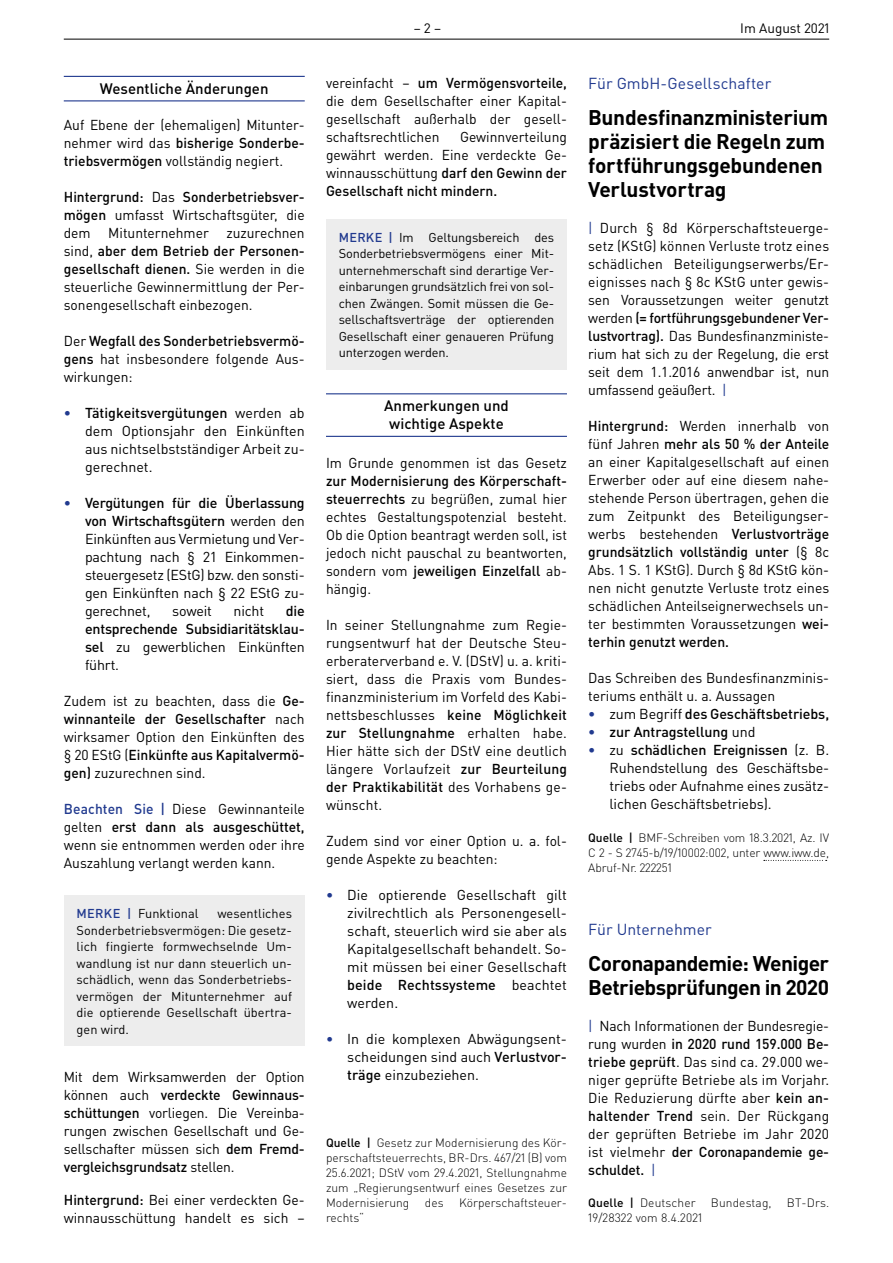
<style>
.page{position:relative;width:893px;height:1263px;background:#fff}
.page>*{position:absolute;margin:0;border:0;box-sizing:border-box;transform-origin:0 0}
.t1{font:700 21px/24px "DIN Pro";letter-spacing:-.02em;color:#000}
.t2{font:15.75px "DIN Pro";color:#213a8f}
.t3{font:500 15px/18px "DIN Pro";color:#000;text-align:center}
.t4{font:14.25px/18px "DIN Pro";color:#000;text-align:justify}
.t5{font:500 14.25px/18px "DIN Pro";letter-spacing:-.015em;color:#000;text-align:justify}
.t6{font:13.5px "DIN Pro";color:#000}
.t7{font:12.75px/16.5px "DIN Pro";letter-spacing:.005em;color:#000;text-align:justify}
.t8{font:300 12px/15px "DIN Pro";color:#000;text-align:justify}
.s1{font-weight:500}
.s2{font-weight:500;color:#213a8f}
.s3{font-weight:400}
.s4{color:#213a8f}
</style>
<div class="page">
<hr style="left:64px;top:39px;width:765px;height:1px;background:#000">
<svg style="left:764px;top:860px;width:63px;height:1px"></svg>
<hr style="left:64px;top:76px;width:241px;height:1px;background:#213a8f">
<hr style="left:64px;top:100px;width:241px;height:1px;background:#213a8f">
<div style="left:64px;top:895px;width:241px;height:151px;background:#ededed"></div>
<hr style="left:326px;top:393px;width:241px;height:1px;background:#213a8f">
<hr style="left:326px;top:436px;width:241px;height:1px;background:#213a8f">
<div style="left:326px;top:219px;width:241px;height:151px;background:#ededed"></div>
<p class="t3" style="left:100px;top:79px;width:170px">Wesentliche Änderungen</p>
<p class="t4" style="left:64px;top:115px;width:242px">Auf Ebene der (ehemaligen) Mitunter&shy;nehmer wird das <span class="s1">bisherige Sonderbe&shy;triebsvermögen</span> vollständig negiert.</p>
<p class="t4" style="left:64px;top:187px;width:242px"><span class="s1">Hintergrund:</span> Das <span class="s1">Sonderbetriebsver&shy;mögen</span> umfasst Wirtschaftsgüter, die dem Mitunternehmer zuzurechnen sind, <span class="s1">aber dem Betrieb der Personen&shy;gesellschaft dienen.</span> Sie werden in die steuerliche Gewinnermittlung der Per&shy;sonengesellschaft einbezogen.</p>
<p class="t4" style="left:64px;top:331px;width:242px">Der <span class="s1">Wegfall des Sonderbetriebsvermö&shy;gens</span> hat insbesondere folgende Aus&shy;wirkungen:</p>
<p class="t4" style="left:85px;top:403px;width:221px;text-indent:-21px"><span class="s2">•</span> <span class="s1">Tätigkeitsvergütungen</span> werden ab dem Optionsjahr den Einkünften aus nichtselbstständiger Arbeit zu&shy;gerechnet.</p>
<p class="t4" style="left:85px;top:493px;width:221px;text-indent:-21px"><span class="s2">•</span> <span class="s1">Vergütungen für die Überlassung von Wirtschaftsgütern</span> werden den Einkünften aus Vermietung und Ver&shy;pachtung nach § 21 Einkommen&shy;steuergesetz (EStG) bzw. den sonsti&shy;gen Einkünften nach § 22 EStG zu&shy;gerechnet,</p>
<p class="t5" style="left:85px;top:601px;width:221px;text-indent:201px">die entsprechende Subsidiaritätsklau&shy;sel <span class="s3">zu gewerblichen Einkünften führt.</span></p>
<p class="t4" style="left:64px;top:691px;width:242px">Zudem ist zu beachten, dass die <span class="s1">Ge&shy;winnanteile der Gesellschafter</span> nach wirksamer Option den Einkünften des § 20 EStG (<span class="s1">Einkünfte aus Kapitalvermö&shy;gen)</span> zuzurechnen sind.</p>
<p class="t4" style="left:64px;top:799px;width:242px"><span class="s2">Beachten Sie |</span> Diese Gewinnanteile gelten <span class="s1">erst dann als ausgeschüttet, </span>wenn sie entnommen werden oder ihre Auszahlung verlangt werden kann.</p>
<p class="t7" style="left:77px;top:905px;width:124px"><span class="s2">MERKE |</span> Funktional</p>
<p class="t4" style="left:172px;top:601px;width:41px">soweit</p>
<p class="t4" style="left:234px;top:601px;width:32px">nicht</p>
<p class="t7" style="left:77px;top:905px;width:217px;text-indent:141px">wesentliches Sonderbetriebsvermögen: Die gesetz&shy;lich fingierte formwechselnde Um&shy;wandlung ist nur dann steuerlich un&shy;schädlich, wenn das Sonderbetriebs&shy;vermögen der Mitunternehmer auf die optierende Gesellschaft übertra&shy;gen wird.</p>
<p class="t4" style="left:64px;top:1067px;width:242px">Mit dem Wirksamwerden der Option können auch <span class="s1">verdeckte Gewinnaus&shy;schüttungen</span> vorliegen. Die Vereinba&shy;rungen zwischen Gesellschaft und Ge&shy;sellschafter müssen sich <span class="s1">dem Fremd&shy;vergleichsgrundsatz</span> stellen.</p>
<p class="t4" style="left:64px;top:1190px;width:242px"><span class="s1">Hintergrund:</span> Bei einer verdeckten Ge&shy;winnausschüttung handelt es sich –</p>
<p class="t6" style="left:414px;top:19px;width:29px">– 2 –</p>
<p class="t6" style="left:740px;top:19px;width:91px">Im August 2021</p>
<p class="t4" style="left:326px;top:73px;width:242px">vereinfacht – <span class="s1">um Vermögensvorteile, </span>die dem Gesellschafter einer Kapital&shy;gesellschaft außerhalb der gesell&shy;schaftsrechtlichen</p>
<p class="t4" style="left:326px;top:127px;width:242px;text-indent:134px">Gewinnverteilung gewährt werden. Eine verdeckte Ge&shy;winnausschüttung <span class="s1">darf den Gewinn der Gesellschaft nicht mindern.</span></p>
<p class="t7" style="left:339px;top:228px;width:217px"><span class="s2">MERKE |</span> Im Geltungsbereich des Sonderbetriebsvermögens einer Mit&shy;unternehmerschaft sind derartige Ver&shy;einbarungen grundsätzlich frei von sol&shy;chen Zwängen. Somit müssen die Ge&shy;sellschaftsverträge der optierenden Gesellschaft einer genaueren Prüfung unterzogen werden.</p>
<p class="t3" style="left:384px;top:396px;width:126px">Anmerkungen und wichtige Aspekte</p>
<p class="t4" style="left:326px;top:454px;width:242px">Im Grunde genommen ist das Gesetz</p>
<p class="t4" style="left:326px;top:472px;width:242px"><span class="s1">zur Modernisierung des Körperschaft&shy;steuerrechts</span> zu begrüßen, zumal hier echtes Gestaltungspotenzial besteht.<br>Ob die Option beantragt werden soll, ist jedoch nicht pauschal zu beantworten, sondern vom <span class="s1">jeweiligen Einzelfall</span> ab&shy;hängig.</p>
<p class="t4" style="left:326px;top:616px;width:242px;text-align:left">In seiner Stellungnahme zum Regie&shy;rungsentwurf hat der Deutsche Steu&shy;erberaterverband e. V. (DStV) u. a. kriti&shy;siert, dass die Praxis vom Bundes&shy;finanzministerium im Vorfeld des Kabi&shy;nettsbeschlusses <span class="s1">keine Möglichkeit zur Stellungnahme</span> erhalten habe.<br>Hier hätte sich der DStV eine deutlich längere Vorlaufzeit <span class="s1">zur Beurteilung der Praktikabilität</span> des Vorhabens ge&shy;wünscht.</p>
<p class="t4" style="left:326px;top:832px;width:242px">Zudem sind vor einer Option u. a. fol&shy;gende Aspekte zu beachten:</p>
<p class="t4" style="left:347px;top:886px;width:221px;text-indent:-21px"><span class="s2">•</span> Die optierende Gesellschaft gilt zivilrechtlich als Personengesell&shy;schaft, steuerlich wird sie aber als Kapitalgesellschaft behandelt. So&shy;mit müssen bei einer Gesellschaft <span class="s1">beide Rechtssysteme</span> beachtet werden.</p>
<p class="t4" style="left:347px;top:1030px;width:221px;text-indent:-21px"><span class="s2">•</span> In die komplexen Abwägungsent&shy;scheidungen sind auch <span class="s1">Verlustvor&shy;träge</span> einzubeziehen.</p>
<p class="t8" style="left:326px;top:1134px;width:242px"><span class="s1">Quelle |</span> Gesetz zur Modernisierung des Kör&shy;perschaftsteuerrechts, BR-Drs. 467/21 (B) vom 25.6.2021; DStV vom 29.4.2021, Stellungnahme zum „Regierungsentwurf eines Gesetzes zur Modernisierung</p>
<p class="t8" style="left:425px;top:1194px;width:20px">des</p>
<p class="t8" style="left:459px;top:1194px;width:109px">Körperschaftsteuer-</p>
<p class="t8" style="left:326px;top:1209px;width:40px">rechts“</p>
<p class="t2" style="left:588px;top:73px;width:185px">Für GmbH-Gesellschafter</p>
<h1 class="t1" style="left:588px;top:105px;width:241px">Bundesfinanzministerium präzisiert die Regeln zum fortführungsgebundenen<br>Verlustvortrag</h1>
<p class="t4" style="left:588px;top:219px;width:242px"><span class="s4">|</span> Durch § 8d Körperschaftsteuerge&shy;setz (KStG) können Verluste trotz eines schädlichen Beteiligungserwerbs/Er&shy;eignisses nach § 8c KStG unter gewis&shy;sen Voraussetzungen weiter genutzt werden <span class="s1">(= fortführungsgebundener Ver&shy;lustvortrag).</span> Das Bundesfinanzministe&shy;rium hat sich zu der Regelung, die erst seit dem 1.1.2016 anwendbar ist, nun umfassend geäußert. <span class="s4">|</span></p>
<p class="t4" style="left:588px;top:417px;width:242px"><span class="s1">Hintergrund:</span> Werden innerhalb von fünf Jahren <span class="s1">mehr als 50 % der Anteile </span>an einer Kapitalgesellschaft auf einen Erwerber oder auf eine diesem nahe&shy;stehende Person übertragen, gehen die zum Zeitpunkt des Beteiligungser&shy;werbs bestehenden <span class="s1">Verlustvorträge grundsätzlich vollständig unter</span> (§ 8c Abs. 1 S. 1 KStG). Durch § 8d KStG kön&shy;nen nicht genutzte Verluste trotz eines schädlichen Anteilseignerwechsels un&shy;ter bestimmten Voraussetzungen <span class="s1">wei&shy;terhin genutzt werden.</span></p>
<p class="t4" style="left:588px;top:669px;width:242px">Das Schreiben des Bundesfinanzminis&shy;teriums enthält u. a. Aussagen</p>
<p class="t5" style="left:588px;top:705px;width:242px"><span class="s4">•</span> <span class="s3">zum Begriff</span> des Geschäftsbetriebs,</p>
<p class="t5" style="left:588px;top:723px;width:169px"><span class="s4">•</span> zur Antragstellung <span class="s3">und</span></p>
<p class="t4" style="left:609px;top:741px;width:221px;text-indent:-21px"><span class="s2">•</span> zu <span class="s1">schädlichen Ereignissen</span> (z. B.<br>Ruhendstellung des Geschäftsbe&shy;triebs oder Aufnahme eines zusätz&shy;lichen Geschäftsbetriebs).</p>
<p class="t8" style="left:588px;top:830px;width:242px"><span class="s1">Quelle |</span> BMF-Schreiben vom 18.3.2021, Az. IV C 2 - S 2745-b/19/10002:002, unter www.iww.de, Abruf-Nr. 222251</p>
<p class="t2" style="left:588px;top:919px;width:125px">Für Unternehmer</p>
<h1 class="t1" style="left:588px;top:951px;width:242px">Coronapandemie: Weniger<br>Betriebsprüfungen in 2020</h1>
<p class="t4" style="left:588px;top:1017px;width:242px"><span class="s4">|</span> Nach Informationen der Bundesregie&shy;rung wurden <span class="s1">in 2020 rund 159.000 Be&shy;triebe geprüft</span>. Das sind ca. 29.000 we&shy;niger geprüfte Betriebe als im Vorjahr.<br>Die Reduzierung dürfte aber <span class="s1">kein an&shy;haltender Trend</span> sein. Der Rückgang der geprüften Betriebe im Jahr 2020 ist vielmehr <span class="s1">der Coronapandemie ge&shy;schuldet.</span> <span class="s4">|</span></p>
<p class="t8" style="left:588px;top:1194px;width:109px"><span class="s1">Quelle |</span> Deutscher</p>
<p class="t8" style="left:711px;top:1194px;width:62px">Bundestag,</p>
<p class="t8" style="left:787px;top:1194px;width:44px">BT-Drs.</p>
<p class="t8" style="left:588px;top:1209px;width:116px">19/28322 vom 8.4.2021</p>
</div>
